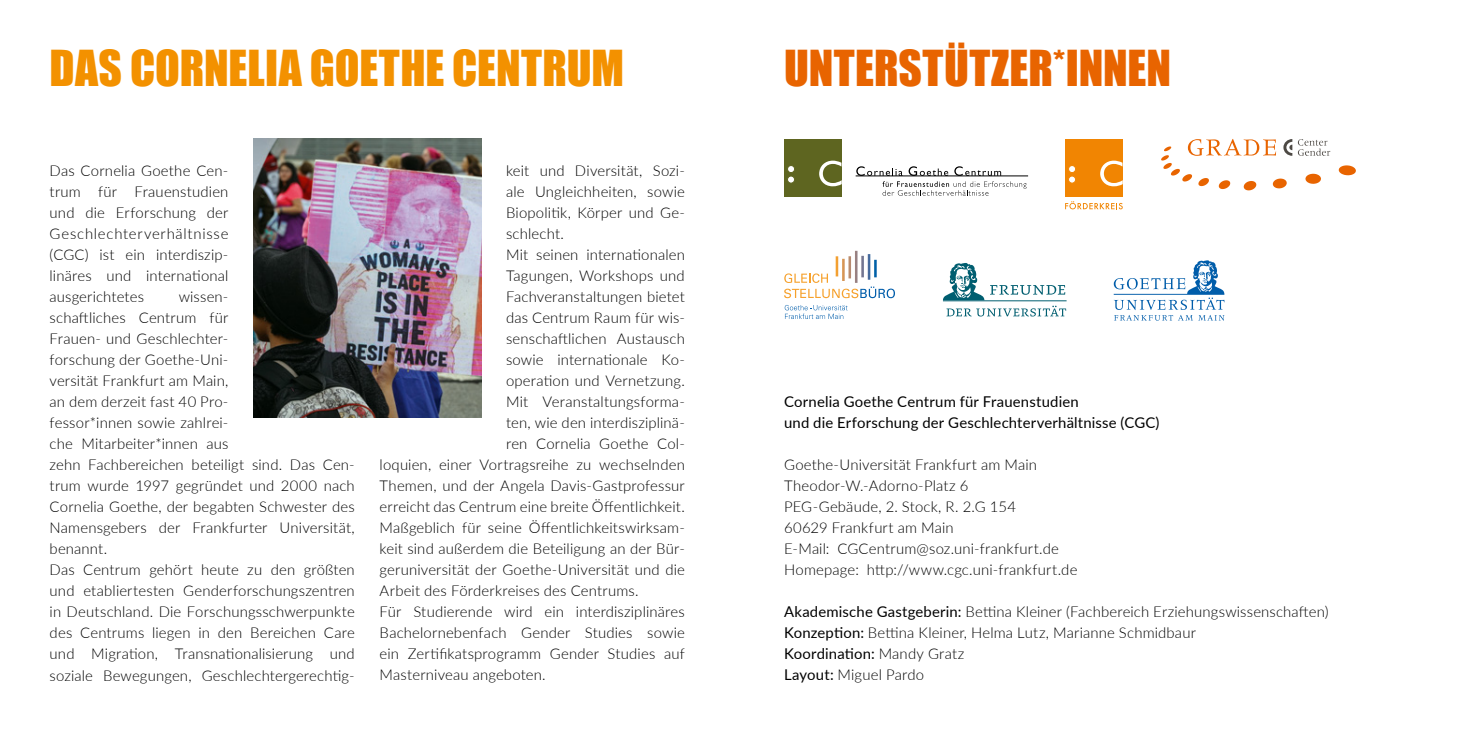
<style>
.page{position:relative;width:1469px;height:735px;background:#fff}
.page>*{position:absolute;margin:0;border:0;box-sizing:border-box;transform-origin:0 0}
.t1{font:45.5px "Impact";color:#f39100}
.t2{font:45.5px "Impact";color:#e86400}
.t3{font:300 14.88px/21px "Lato";letter-spacing:.01em;color:#000}
.t4{font:14.88px/21px "Lato";letter-spacing:.015em;color:#000}
.s1{font-weight:400}
</style>
<div class="page">
<svg style="left:856px;top:166px;width:170px;height:30px"></svg>
<div style="left:784px;top:139px;width:57px;height:57px;background:#5e6520"></div>
<svg style="left:819px;top:160px;width:22px;height:26px"></svg>
<div style="left:787px;top:165px;width:7px;height:7px;background:#fff;border-radius:50%"></div>
<div style="left:787px;top:165px;width:8px;height:8px;border:1px solid #5e6520;border-radius:50%"></div>
<div style="left:787px;top:176px;width:7px;height:7px;background:#fff;border-radius:50%"></div>
<div style="left:787px;top:175px;width:8px;height:8px;border:1px solid #5e6520;border-radius:50%"></div>
<hr style="left:855px;top:175px;width:173px;height:1px;background:#000">
<svg style="left:784px;top:305px;width:63px;height:14px"></svg>
<svg style="left:784px;top:251px;width:111px;height:47px"></svg>
<svg style="left:1338px;top:165px;width:17px;height:10px"></svg>
<svg style="left:1161px;top:139px;width:169px;height:51px"></svg>
<div style="left:1065px;top:139px;width:57px;height:57px;background:#f18502"></div>
<svg style="left:1100px;top:160px;width:22px;height:26px"></svg>
<div style="left:1068px;top:165px;width:7px;height:7px;background:#fff;border-radius:50%"></div>
<div style="left:1068px;top:165px;width:8px;height:8px;border:1px solid #f18502;border-radius:50%"></div>
<div style="left:1068px;top:176px;width:7px;height:7px;background:#fff;border-radius:50%"></div>
<div style="left:1068px;top:175px;width:7px;height:8px;border:1px solid #f18502;border-radius:50%"></div>
<svg style="left:1065px;top:201px;width:57px;height:8px"></svg>
<svg style="left:1113px;top:260px;width:111px;height:60px"></svg>
<svg style="left:943px;top:263px;width:123px;height:53px"></svg>
<img style="left:253px;top:139px;width:228px;height:278px">
<h1 class="t1" style="left:50px;top:32px;width:576px">DAS CORNELIA GOETHE CENTRUM</h1>
<p class="t3" style="left:50px;top:159px;width:180px;text-align:justify">Das Cornelia Goethe Cen&shy;trum für Frauenstudien und die Erforschung der Geschlechterverhältnisse (CGC) ist ein interdiszip&shy;linäres und international ausgerichtetes</p>
<p class="t3" style="left:50px;top:285px;width:307px;text-indent:129px">wissen-<br>schaftliches Centrum für<br>Frauen- und Geschlechter-<br>forschung der Goethe-Uni-<br>versität Frankfurt am Main,<br>an dem derzeit fast 40 Pro-<br>fessor*innen sowie zahlrei-<br>che Mitarbeiter*innen aus<br>zehn Fachbereichen beteiligt sind. Das Cen&shy;trum wurde 1997 gegründet und 2000 nach Cornelia Goethe, der begabten Schwester des Namensgebers der Frankfurter Universität, benannt.<br>Das Centrum gehört heute zu den größten und etabliertesten Genderforschungszentren in Deutschland. Die Forschungsschwerpunkte des Centrums liegen in den Bereichen Care und Migration, Transnationalisierung und soziale Bewegungen, Geschlechtergerechtig-</p>
<p class="t3" style="left:506px;top:159px;width:180px">keit und Diversität, Sozi-</p>
<p class="t3" style="left:506px;top:180px;width:180px">ale Ungleichheiten, sowie</p>
<p class="t3" style="left:506px;top:201px;width:180px">Biopolitik, Körper und Ge-</p>
<p class="t3" style="left:506px;top:222px;width:59px">schlecht.</p>
<p class="t3" style="left:506px;top:243px;width:180px">Mit seinen internationalen</p>
<p class="t3" style="left:506px;top:264px;width:180px">Tagungen, Workshops und</p>
<p class="t3" style="left:506px;top:285px;width:180px">Fachveranstaltungen bietet</p>
<p class="t3" style="left:506px;top:306px;width:180px">das Centrum Raum für wis-</p>
<p class="t3" style="left:506px;top:327px;width:180px">senschaftlichen Austausch</p>
<p class="t3" style="left:506px;top:348px;width:180px">sowie internationale Ko-</p>
<p class="t3" style="left:506px;top:369px;width:180px">operation und Vernetzung.</p>
<p class="t3" style="left:506px;top:390px;width:180px">Mit Veranstaltungsforma-</p>
<p class="t3" style="left:506px;top:411px;width:180px">ten, wie den interdisziplinä-</p>
<p class="t3" style="left:506px;top:432px;width:180px">ren Cornelia Goethe Col-</p>
<p class="t3" style="left:379px;top:453px;width:307px">loquien, einer Vortragsreihe zu wechselnden</p>
<p class="t3" style="left:379px;top:474px;width:307px">Themen, und der Angela Davis-Gastprofessur</p>
<p class="t3" style="left:379px;top:495px;width:307px">erreicht das Centrum eine breite Öffentlichkeit.</p>
<p class="t3" style="left:379px;top:516px;width:307px">Maßgeblich für seine Öffentlichkeitswirksam-</p>
<p class="t3" style="left:379px;top:537px;width:307px">keit sind außerdem die Beteiligung an der Bür-</p>
<p class="t3" style="left:379px;top:558px;width:307px">geruniversität der Goethe-Universität und die</p>
<p class="t3" style="left:379px;top:579px;width:260px">Arbeit des Förderkreises des Centrums.</p>
<p class="t3" style="left:379px;top:600px;width:307px">Für Studierende wird ein interdisziplinäres</p>
<p class="t3" style="left:379px;top:621px;width:307px">Bachelornebenfach Gender Studies sowie</p>
<p class="t3" style="left:379px;top:642px;width:307px">ein Zertifikatsprogramm Gender Studies auf</p>
<p class="t3" style="left:379px;top:663px;width:167px">Masterniveau angeboten.</p>
<h1 class="t2" style="left:784px;top:32px;width:388px">UNTERSTÜTZER*INNEN</h1>
<p class="t4" style="left:784px;top:390px;width:377px">Cornelia Goethe Centrum für Frauenstudien<br>und die Erforschung der Geschlechterverhältnisse (CGC)</p>
<p class="t3" style="left:784px;top:453px;width:295px">Goethe-Universität Frankfurt am Main Theodor-W.-Adorno-Platz 6<br>PEG-Gebäude, 2. Stock, R. 2.G 154<br>60629 Frankfurt am Main<br>E-Mail: CGCentrum@soz.uni-frankfurt.de Homepage: http://www.cgc.uni-frankfurt.de</p>
<p class="t3" style="left:784px;top:600px;width:546px"><span class="s1">Akademische Gastgeberin:</span> Bettina Kleiner (Fachbereich Erziehungswissenschaften)<br><span class="s1">Konzeption:</span> Bettina Kleiner, Helma Lutz, Marianne Schmidbaur<br><span class="s1">Koordination:</span> Mandy Gratz<br><span class="s1">Layout:</span> Miguel Pardo</p>
</div>
